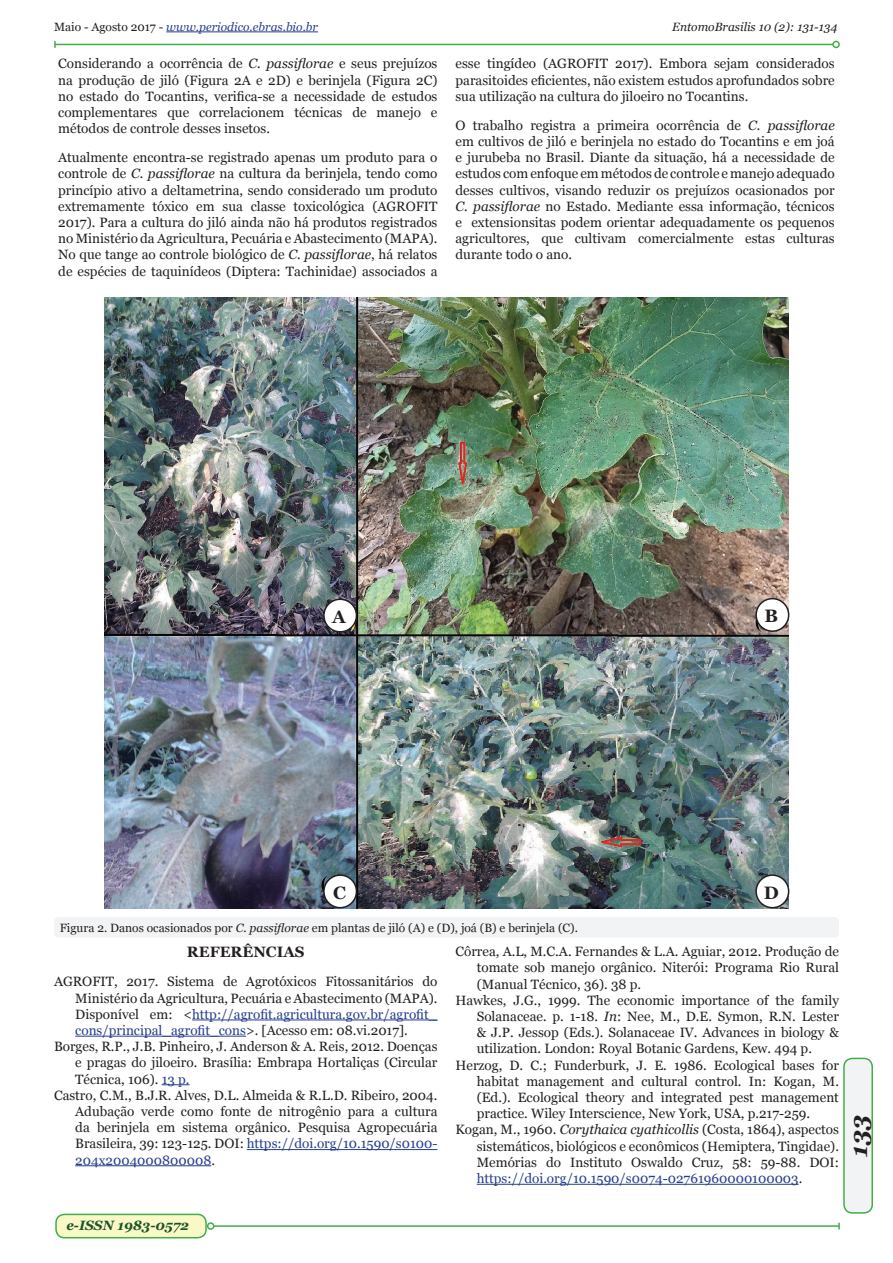
<style>
.page{position:relative;width:893px;height:1263px;background:#fff}
.page>*{position:absolute;margin:0;border:0;box-sizing:border-box;transform-origin:0 0}
.t1{font:italic 700 24px "Georgia";color:#231f20}
.t2{font:700 18px "Georgia";color:#231f20}
.Titulo_1{font:700 15px "Georgia";color:#231f20}
.Referencias{font:13.5px/16.2px "Georgia";color:#231f20;text-align:justify}
.t3{font:italic 700 13.5px "Georgia";color:#19552a}
.Legenda{font:12px "Georgia";color:#231f20}
.t4{font:italic 12px "Georgia";color:#253f8e}
.t5{font:italic 12px "Georgia";color:#231f20}
.s1{font-style:normal;color:#231f20}
.s2{font-style:italic}
.s3{font-style:inherit}
.s4{color:#253f8e}
</style>
<div class="page">
<div style="left:56px;top:1214px;width:150px;height:24px;background:#fbf8c7;border-radius:9px"></div>
<div style="left:55px;top:1214px;width:152px;height:24px;border:2px solid #40ae49;border-radius:9px"></div>
<div style="left:844px;top:1058px;width:28px;height:155px;background:#f2f3f4;border-radius:9px"></div>
<div style="left:843px;top:1058px;width:30px;height:156px;border:2px solid #40ae49;border-radius:9px"></div>
<hr style="left:214px;top:1225px;width:625px;height:2px;background:#40ae49">
<svg style="left:838px;top:1223px;width:2px;height:6px"></svg>
<div style="left:207px;top:1222px;width:7px;height:8px;border:2px solid #40ae49;border-radius:50%"></div>
<hr style="left:55px;top:44px;width:778px;height:1px;background:#40ae49">
<div style="left:832px;top:41px;width:8px;height:7px;border:2px solid #40ae49;border-radius:50%"></div>
<svg style="left:54px;top:41px;width:2px;height:7px"></svg>
<hr style="left:166px;top:32px;width:152px;height:1px;background:#253f8e">
<div style="left:54px;top:917px;width:785px;height:20px;background:#f2f3f4;border-radius:4px"></div>
<img style="left:104px;top:298px;width:685px;height:611px">
<svg style="left:756px;top:875px;width:33px;height:33px"></svg>
<div style="left:755px;top:874px;width:34px;height:34px;border:2px solid #231f20;border-radius:50%"></div>
<div style="left:762px;top:882px;width:21px;height:19px;background:#fff;border-radius:4px"></div>
<div style="left:756px;top:599px;width:33px;height:32px;background:#fff;border-radius:50%"></div>
<div style="left:755px;top:598px;width:34px;height:34px;border:2px solid #231f20;border-radius:50%"></div>
<div style="left:324px;top:599px;width:32px;height:33px;background:#fff;border-radius:50%"></div>
<div style="left:323px;top:598px;width:34px;height:34px;border:2px solid #231f20;border-radius:50%"></div>
<div style="left:324px;top:875px;width:32px;height:33px;background:#fff;border-radius:50%"></div>
<div style="left:323px;top:874px;width:34px;height:34px;border:2px solid #231f20;border-radius:50%"></div>
<hr style="left:192px;top:1019px;width:245px;height:1px;background:#253f8e">
<hr style="left:75px;top:1036px;width:171px;height:1px;background:#253f8e">
<svg style="left:162px;top:1084px;width:28px;height:1px"></svg>
<hr style="left:247px;top:1149px;width:190px;height:1px;background:#253f8e">
<hr style="left:75px;top:1165px;width:136px;height:1px;background:#253f8e">
<hr style="left:477px;top:1184px;width:322px;height:1px;background:#253f8e">
<p class="t4" style="left:54px;top:19px;width:266px"><span class="s1">Maio - Agosto 2017 -</span> www.periodico.ebras.bio.br</p>
<p class="t5" style="left:672px;top:19px;width:167px">EntomoBrasilis 10 (2): 131-134</p>
<p class="Referencias" style="left:58px;top:56px;width:381px">Considerando a ocorrência de <span class="s2">C. passiflorae</span> e seus prejuízos na produção de jiló (Figura 2A e 2D) e berinjela (Figura 2C) no estado do Tocantins, verifica-se a necessidade de estudos complementares que correlacionem técnicas de manejo e métodos de controle desses insetos.</p>
<p class="Referencias" style="left:58px;top:150px;width:381px;text-align:left">Atualmente encontra-se registrado apenas um produto para o controle de <span class="s2">C. passiflorae</span> na cultura da berinjela, tendo como princípio ativo a deltametrina, sendo considerado um produto extremamente tóxico em sua classe toxicológica (<span class="s3">AGROFIT </span>2017). Para a cultura do jiló ainda não há produtos registrados no Ministério da Agricultura, Pecuária e Abastecimento (MAPA).<br>No que tange ao controle biológico de <span class="s2">C. passiflorae</span>, há relatos de espécies de taquinídeos (Diptera: Tachinidae) associados a</p>
<p class="Referencias" style="left:455px;top:56px;width:381px;text-indent:160px">2017). Embora sejam considerados parasitoides eficientes, não existem estudos aprofundados sobre sua utilização na cultura do jiloeiro no Tocantins.</p>
<p class="Referencias" style="left:455px;top:117px;width:381px">O trabalho registra a primeira ocorrência de <span class="s2">C. passiflorae </span>em cultivos de jiló e berinjela no estado do Tocantins e em joá e jurubeba no Brasil. Diante da situação, há a necessidade de estudos com enfoque em métodos de controle e manejo adequado desses cultivos, visando reduzir os prejuízos ocasionados por <span class="s2">C. passiflorae</span> no Estado. Mediante essa informação, técnicos e extensionsitas podem orientar adequadamente os pequenos agricultores, que cultivam comercialmente estas culturas durante todo o ano.</p>
<p class="Referencias" style="left:455px;top:56px;width:130px">esse tingídeo (<span class="s3">AGROFIT</span></p>
<p class="t2" style="left:332px;top:605px;width:15px">A</p>
<p class="t2" style="left:764px;top:604px;width:15px">B</p>
<p class="t2" style="left:333px;top:881px;width:14px">C</p>
<p class="Legenda" style="left:60px;top:920px;width:520px">Figura 2. Danos ocasionados por <span class="s2">C. passiflorae</span> em plantas de jiló (A) e (D), joá (B) e berinjela (C).</p>
<p class="t2" style="left:764px;top:881px;width:17px">D</p>
<p class="Titulo_1" style="left:187px;top:942px;width:119px">REFERÊNCIAS</p>
<p class="Referencias" style="left:75px;top:974px;width:364px;text-indent:-21px">AGROFIT, 2017. Sistema de Agrotóxicos Fitossanitários do Ministério da Agricultura, Pecuária e Abastecimento (MAPA).<br>Disponível em: &lt;<span class="s4">http://agrofit.agricultura.gov.br/agrofit_ cons/principal_agrofit_cons</span>&gt;. [Acesso em: 08.vi.2017].</p>
<p class="Referencias" style="left:75px;top:1039px;width:364px;text-indent:-21px">Borges, R.P., J.B. Pinheiro, J. Anderson &amp; A. Reis, 2012. Doenças e pragas do jiloeiro. Brasília: Embrapa Hortaliças (Circular Técnica, 106). <span class="s4">13 p.</span></p>
<p class="Referencias" style="left:75px;top:1087px;width:364px;text-indent:-21px">Castro, C.M., B.J.R. Alves, D.L. Almeida &amp; R.L.D. Ribeiro, 2004.<br>Adubação verde como fonte de nitrogênio para a cultura da berinjela em sistema orgânico. Pesquisa Agropecuária Brasileira, 39: 123-125. DOI: <span class="s4">https://doi.org/10.1590/s0100- 204x2004000800008</span>.</p>
<p class="t3" style="left:66px;top:1216px;width:124px">e-ISSN 1983-0572</p>
<p class="Referencias" style="left:477px;top:944px;width:364px;text-indent:-21px">Côrrea, A.L, M.C.A. Fernandes &amp; L.A. Aguiar, 2012. Produção de tomate sob manejo orgânico. Niterói: Programa Rio Rural (Manual Técnico, 36). 38 p.</p>
<p class="Referencias" style="left:477px;top:992px;width:364px;text-indent:-21px">Hawkes, J.G., 1999. The economic importance of the family Solanaceae<span class="s2">.</span> p. 1-18. <span class="s2">In</span>: Nee, M., D.E. Symon, R.N. Lester &amp; J.P. Jessop (Eds.). Solanaceae IV. Advances in biology &amp; utilization. London: Royal Botanic Gardens, Kew. 494 p.</p>
<p class="Referencias" style="left:477px;top:1057px;width:364px;text-indent:-21px">Herzog, D. C.; Funderburk, J. E. 1986. Ecological bases for habitat management and cultural control. In: Kogan, M. (Ed.). Ecological theory and integrated pest management practice. Wiley Interscience, New York, USA, p.217-259.</p>
<p class="Referencias" style="left:477px;top:1122px;width:364px;text-indent:-21px">Kogan, M., 1960. <span class="s2">Corythaica cyathicollis</span> (Costa, 1864), aspectos sistemáticos, biológicos e econômicos (Hemiptera, Tingidae).<br>Memórias do Instituto Oswaldo Cruz, 58: 59-88. DOI: <span class="s4">https://doi.org/10.1590/s0074-02761960000100003</span>.</p>
<p class="t1" style="left:843px;top:1157px;width:44px;rotate:-90deg">133</p>
</div>
